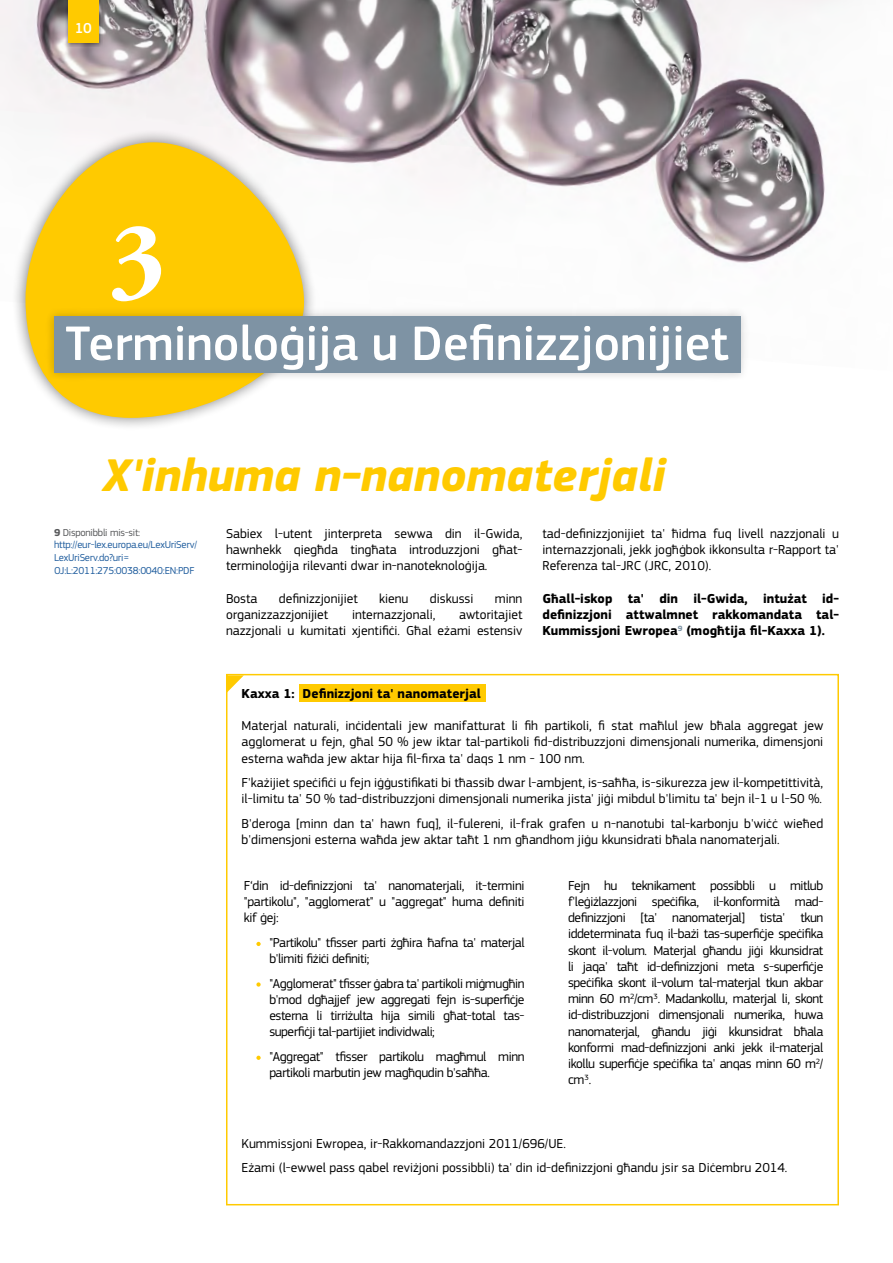
<style>
.page{position:relative;width:893px;height:1263px;background:#fff}
.page>*{position:absolute;margin:0;border:0;box-sizing:border-box;transform-origin:0 0}
.t1{font:700 108px "Adobe Garamond Pro";color:#fff}
.t2{font:500 50.4px "EC Square Sans Pro";color:#fff}
.t3{font:italic 700 47.55px "EC Square Sans Pro";color:#ffca00}
.t4{font:500 15px "EC Square Sans Pro";color:#fff}
.t5{font:13.5px/16.2px "EC Square Sans Pro";color:#000;text-align:justify}
.t6{font:700 13.5px/16.2px "EC Square Sans Pro";color:#000;text-align:justify}
.t7{font:13.5px/16.2px "EC Square Sans Pro";letter-spacing:-.03em;color:#000}
.t8{font:10.5px/12.6px "EC Square Sans Pro";letter-spacing:-.02em;color:#215e9e}
.s1{font-weight:700;color:#58595b}
.s2{color:#58595b}
</style>
<div class="page">
<img style="left:0;top:0;width:835px;height:263px">
<div style="left:12px;top:128px;width:306px;height:304px;background:#000;opacity:.5"></div>
<svg style="left:26px;top:142px;width:278px;height:276px;fill:#ffca00"></svg>
<div style="left:45px;top:307px;width:705px;height:75px;background:#000;opacity:.2"></div>
<div style="left:54px;top:316px;width:687px;height:57px;background:#7e93a4"></div>
<div style="left:226px;top:674px;width:613px;height:531px;background:#fff;border:2px solid #ffca00"></div>
<svg style="left:226px;top:675px;width:18px;height:18px"></svg>
<div style="left:299px;top:685px;width:187px;height:17px;background:#ffca00"></div>
<svg style="left:256px;top:942px;width:5px;height:4px"></svg>
<svg style="left:256px;top:1056px;width:5px;height:4px"></svg>
<svg style="left:256px;top:982px;width:5px;height:5px"></svg>
<div style="left:64px;top:0;width:38px;height:47px;background:#000;opacity:.5"></div>
<div style="left:68px;top:0;width:31px;height:43px;background:#ffca00"></div>
<p class="t4" style="left:75px;top:19px;width:19px">10</p>
<h2 class="t1" style="left:109px;top:198px;width:58px">3</h2>
<h2 class="t2" style="left:65px;top:314px;width:665px">Terminoloġija u Definizzjonijiet</h2>
<h3 class="t3" style="left:103px;top:446px;width:564px">X'inhuma n-nanomaterjali</h3>
<p class="t5" style="left:226px;top:526px;width:298px">Sabiex l-utent jinterpreta sewwa din il-Gwida, hawnhekk qiegħda tingħata introduzzjoni għat&shy;terminoloġija rilevanti dwar in-nanoteknoloġija.</p>
<p class="t5" style="left:226px;top:590px;width:33px">Bosta</p>
<p class="t5" style="left:279px;top:590px;width:80px">definizzjonijiet</p>
<p class="t5" style="left:379px;top:590px;width:31px">kienu</p>
<p class="t5" style="left:430px;top:590px;width:45px">diskussi</p>
<p class="t5" style="left:495px;top:590px;width:29px">minn</p>
<p class="t5" style="left:226px;top:607px;width:104px">organizzazzjonijiet</p>
<p class="t5" style="left:352px;top:607px;width:85px">internazzjonali,</p>
<h3 class="t8" style="left:54px;top:526px;width:145px"><span class="s1">9</span> <span class="s2">Disponibbli mis-sit: </span>http://eur-lex.europa.eu/LexUriServ/<br>LexUriServ.do?uri=<br>OJ:L:2011:275:0038:0040:EN:PDF</h3>
<p class="t5" style="left:543px;top:526px;width:298px">tad-definizzjonijiet ta' ħidma fuq livell nazzjonali u internazzjonali, jekk jogħġbok ikkonsulta r-Rapport ta' Referenza tal-JRC (JRC, 2010).</p>
<h3 class="t6" style="left:543px;top:591px;width:298px">Għall-iskop ta' din il-Gwida, intużat id&shy;definizzjoni attwalmnet rakkomandata tal-Kummissjoni Ewropea<sup>9</sup> (mogħtija fil-Kaxxa 1).</h3>
<p class="t5" style="left:226px;top:607px;width:298px;text-align:right">awtoritajiet<br>nazzjonali u kumitati xjentifiċi. Għal eżami estensiv</p>
<h4 class="t6" style="left:242px;top:686px;width:241px">Kaxxa 1: Definizzjoni ta' nanomaterjal</h4>
<p class="t5" style="left:242px;top:718px;width:583px">Materjal naturali, inċidentali jew manifatturat li fih partikoli, fi stat maħlul jew bħala aggregat jew agglomerat u fejn, għal 50 % jew iktar tal-partikoli fid-distribuzzjoni dimensjonali numerika, dimensjoni esterna waħda jew aktar hija fil-firxa ta' daqs 1 nm - 100 nm.</p>
<p class="t5" style="left:242px;top:775px;width:583px">F'każijiet speċifiċi u fejn iġġustifikati bi tħassib dwar l-ambjent, is-saħħa, is-sikurezza jew il-kompetittività, il-limitu ta' 50 % tad-distribuzzjoni dimensjonali numerika jista' jiġi mibdul b'limitu ta' bejn il-1 u l-50 %.</p>
<p class="t5" style="left:242px;top:816px;width:583px">B'deroga [minn dan ta' hawn fuq], il-fulereni, il-frak grafen u n-nanotubi tal-karbonju b'wiċċ wieħed b'dimensjoni esterna waħda jew aktar taħt 1 nm għandhom jiġu kkunsidrati bħala nanomaterjali.</p>
<p class="t5" style="left:244px;top:877px;width:282px">F‘din id-definizzjoni ta' nanomaterjali, it-termini "partikolu", "agglomerat" u "aggregat" huma definiti kif ġej:</p>
<p class="t7" style="left:269px;top:934px;width:257px">"Partikolu" tfisser parti żgħira ħafna ta' materjal b'limiti fiżiċi definiti;</p>
<p class="t5" style="left:269px;top:975px;width:257px">"Agglomerat" tfisser ġabra ta' partikoli miġmugħin b'mod dgħajjef jew aggregati fejn is-superfiċje esterna li tirriżulta hija simili għat-total tas&shy;superfiċji tal-partijiet individwali;</p>
<p class="t7" style="left:269px;top:1049px;width:257px">"Aggregat" tfisser partikolu magħmul minn partikoli marbutin jew magħqudin b'saħħa.</p>
<p class="t5" style="left:568px;top:877px;width:257px">Fejn hu teknikament possibbli u mitlub f'leġiżlazzjoni speċifika, il-konformità mad&shy;definizzjoni [ta' nanomaterjal] tista' tkun iddeterminata fuq il-bażi tas-superfiċje speċifika skont il-volum. Materjal għandu jiġi kkunsidrat li jaqa' taħt id-definizzjoni meta s-superfiċje speċifika skont il-volum tal-materjal tkun akbar minn 60 m<sup>2</sup>/cm<sup>3</sup>. Madankollu, materjal li, skont id-distribuzzjoni dimensjonali numerika, huwa nanomaterjal, għandu jiġi kkunsidrat bħala konformi mad-definizzjoni anki jekk il-materjal ikollu superfiċje speċifika ta' anqas minn 60 m<sup>2</sup>/ cm<sup>3</sup>.</p>
<p class="t5" style="left:242px;top:1135px;width:326px">Kummissjoni Ewropea, ir-Rakkomandazzjoni 2011/696/UE.</p>
<p class="t5" style="left:242px;top:1160px;width:547px">Eżami (l-ewwel pass qabel reviżjoni possibbli) ta' din id-definizzjoni għandu jsir sa Diċembru 2014.</p>
</div>
